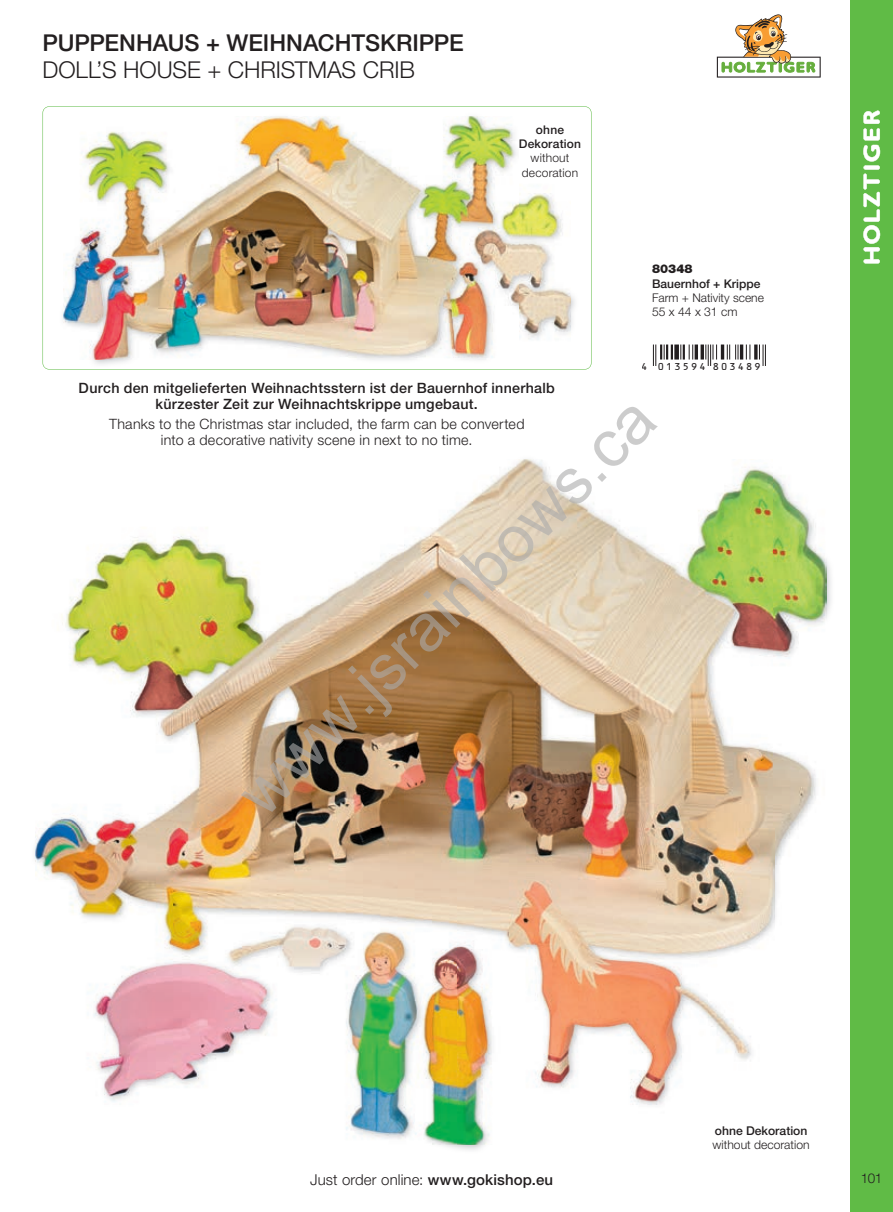
<style>
.page{position:relative;width:893px;height:1212px;background:#fff}
.page>*{position:absolute;margin:0;border:0;box-sizing:border-box;transform-origin:0 0}
.t1{font:65.7px "Arial";color:rgb(171 171 171/.6)}
.t2{font:500 23.25px "Helvetica Neue LT Pro";letter-spacing:-.005em;color:#231f20}
.t3{font:300 23.25px "Helvetica Neue LT Pro";letter-spacing:-.005em;color:#231f20}
.t4{font:300 15px "Helvetica Neue LT Pro";letter-spacing:.005em;color:#231f20}
.t5{font:500 14.25px/16.5px "Helvetica Neue LT Pro";letter-spacing:.02em;color:#231f20;text-align:center}
.t6{font:300 14.25px/16.5px "Helvetica Neue LT Pro";letter-spacing:.02em;color:#231f20;text-align:center}
.t7{font:300 13.5px "Helvetica Neue LT Pro";color:#231f20}
.t8{font:300 12.15px "Helvetica Neue LT Pro";color:#231f20}
.t9{font:500 12.15px "Helvetica Neue LT Pro";color:#231f20}
.t10{font:900 12.15px "Helvetica Neue LT Pro";color:#231f20}
.t11{font:300 12px/14.2px "Helvetica Neue LT Pro";letter-spacing:.005em;color:#231f20;text-align:center}
.t12{font:500 12px/14.2px "Helvetica Neue LT Pro";color:#231f20;text-align:center}
.t13{font:9.6px "OCRB";letter-spacing:.155em;color:#231f20}
.s1{font-weight:500}
</style>
<div class="page">
<div style="left:850px;top:0;width:43px;height:1212px;background:#60bb46"></div>
<svg style="left:717px;top:14px;width:104px;height:64px"></svg>
<svg style="left:863px;top:111px;width:17px;height:153px"></svg>
<img style="left:43px;top:106px;width:548px;height:263px">
<img style="left:826px;top:559px;width:5px;height:59px">
<img style="left:36px;top:459px;width:790px;height:686px">
<svg style="left:653px;top:344px;width:20px;height:22px"></svg>
<div style="left:674px;top:344px;width:5px;height:15px;background:#231f20"></div>
<svg style="left:680px;top:344px;width:13px;height:15px"></svg>
<hr style="left:695px;top:344px;width:3px;height:15px;background:#231f20">
<hr style="left:701px;top:344px;width:3px;height:15px;background:#231f20">
<svg style="left:705px;top:344px;width:12px;height:22px"></svg>
<hr style="left:721px;top:344px;width:3px;height:15px;background:#231f20">
<svg style="left:727px;top:344px;width:11px;height:15px"></svg>
<hr style="left:740px;top:344px;width:3px;height:15px;background:#231f20">
<svg style="left:746px;top:344px;width:4px;height:15px"></svg>
<svg style="left:754px;top:344px;width:4px;height:15px"></svg>
<svg style="left:759px;top:344px;width:7px;height:22px"></svg>
<h2 class="t2" style="left:43px;top:28px;width:423px">PUPPENHAUS + WEIHNACHTSKRIPPE</h2>
<h2 class="t3" style="left:43px;top:55px;width:374px">DOLL’S HOUSE + CHRISTMAS CRIB</h2>
<p class="t12" style="left:519px;top:122px;width:64px">ohne<br>Dekoration</p>
<p class="t11" style="left:522px;top:151px;width:58px">without decoration</p>
<p class="t10" style="left:652px;top:262px;width:42px">80348</p>
<p class="t12" style="left:652px;top:276px;width:110px">Bauernhof + Krippe</p>
<p class="t11" style="left:652px;top:290px;width:113px">Farm + Nativity scene</p>
<p class="t8" style="left:652px;top:304px;width:87px">55 x 44 x 31 cm</p>
<p class="t13" style="left:641px;top:361px;width:122px">4 013594 803489</p>
<p class="t5" style="left:79px;top:379px;width:478px">Durch den mitgelieferten Weihnachtsstern ist der Bauernhof innerhalb kürzester Zeit zur Weihnachtskrippe umgebaut.</p>
<p class="t6" style="left:109px;top:415px;width:417px">Thanks to the Christmas star included, the farm can be converted into a decorative nativity scene in next to no time.</p>
<h1 class="t1" style="left:216px;top:771px;width:560px;rotate:-45deg">www.jsrainbows.ca</h1>
<p class="t4" style="left:310px;top:1171px;width:244px">Just order online: <span class="s1">www.gokishop.eu</span></p>
<p class="t9" style="left:715px;top:1123px;width:94px">ohne Dekoration</p>
<p class="t8" style="left:713px;top:1137px;width:99px">without decoration</p>
<p class="t7" style="left:861px;top:1170px;width:23px">101</p>
</div>
